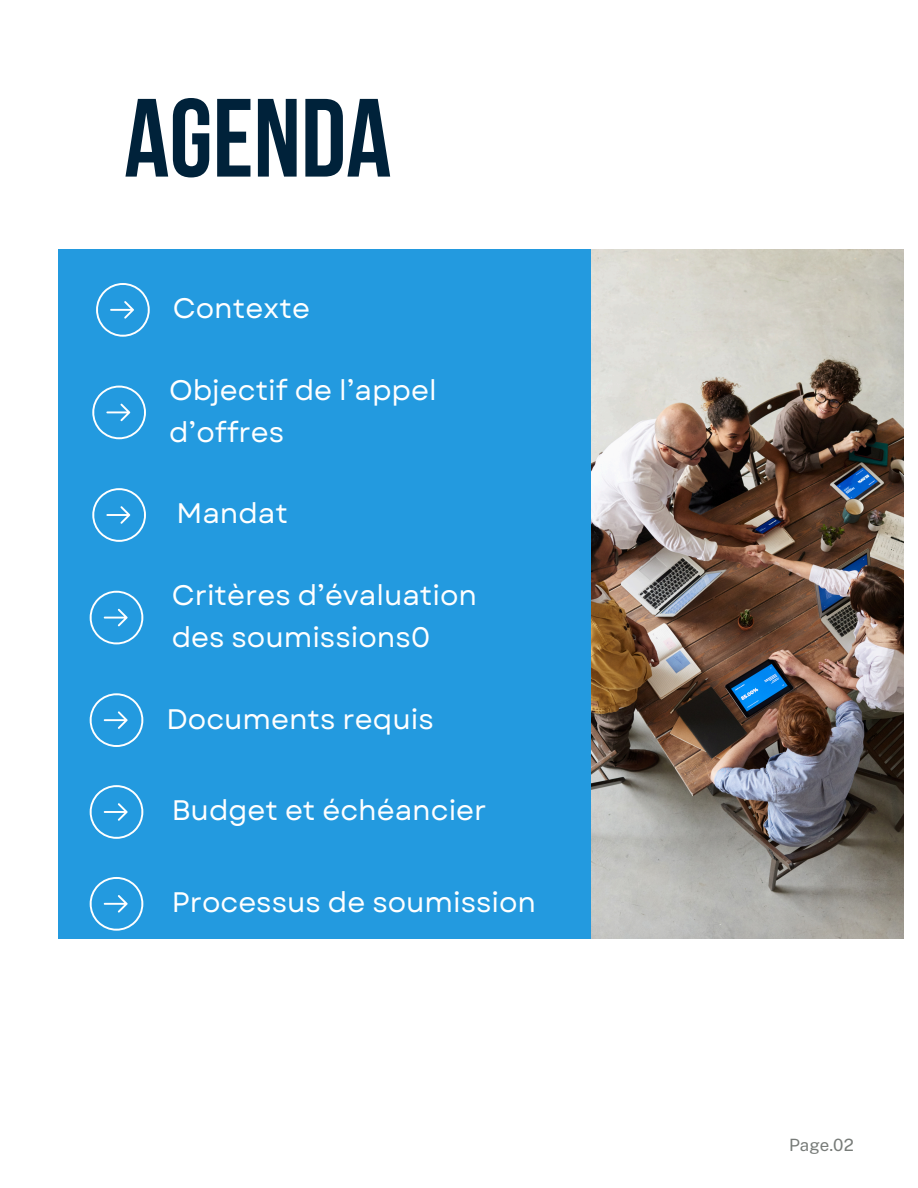
<style>
.page{position:relative;width:918px;height:1188px;background:#fff}
.page>*{position:absolute;margin:0;border:0;box-sizing:border-box;transform-origin:0 0}
.t1{font:700 111px "Bebas Neue";color:#00223a}
.t2{font:28.2px/42.3px "Garet";color:#fff}
.t3{font:16.95px "Public Sans";color:#777b78}
</style>
<div class="page">
<img style="left:591px;top:249px;width:313px;height:690px">
<div style="left:58px;top:249px;width:533px;height:689px;background:#239adf"></div>
<svg style="left:96px;top:283px;width:54px;height:54px"></svg>
<svg style="left:92px;top:488px;width:54px;height:54px"></svg>
<svg style="left:89px;top:693px;width:55px;height:54px"></svg>
<svg style="left:92px;top:385px;width:54px;height:55px"></svg>
<svg style="left:89px;top:590px;width:55px;height:55px"></svg>
<svg style="left:89px;top:785px;width:55px;height:54px"></svg>
<svg style="left:89px;top:877px;width:55px;height:54px"></svg>
<h1 class="t1" style="left:124px;top:93px;width:269px">AGENDA</h1>
<p class="t2" style="left:173px;top:287px;width:139px">Contexte</p>
<h2 class="t2" style="left:169px;top:369px;width:269px">Objectif de l’appel d’offres</h2>
<h2 class="t2" style="left:177px;top:493px;width:113px">Mandat</h2>
<p class="t2" style="left:172px;top:574px;width:307px">Critères d’évaluation des soumissions0</p>
<p class="t2" style="left:166px;top:698px;width:269px">Documents requis</p>
<h2 class="t2" style="left:172px;top:790px;width:316px">Budget et échéancier</h2>
<p class="t2" style="left:172px;top:881px;width:366px">Processus de soumission</p>
<h2 class="t3" style="left:789px;top:1135px;width:66px">Page.02</h2>
</div>
